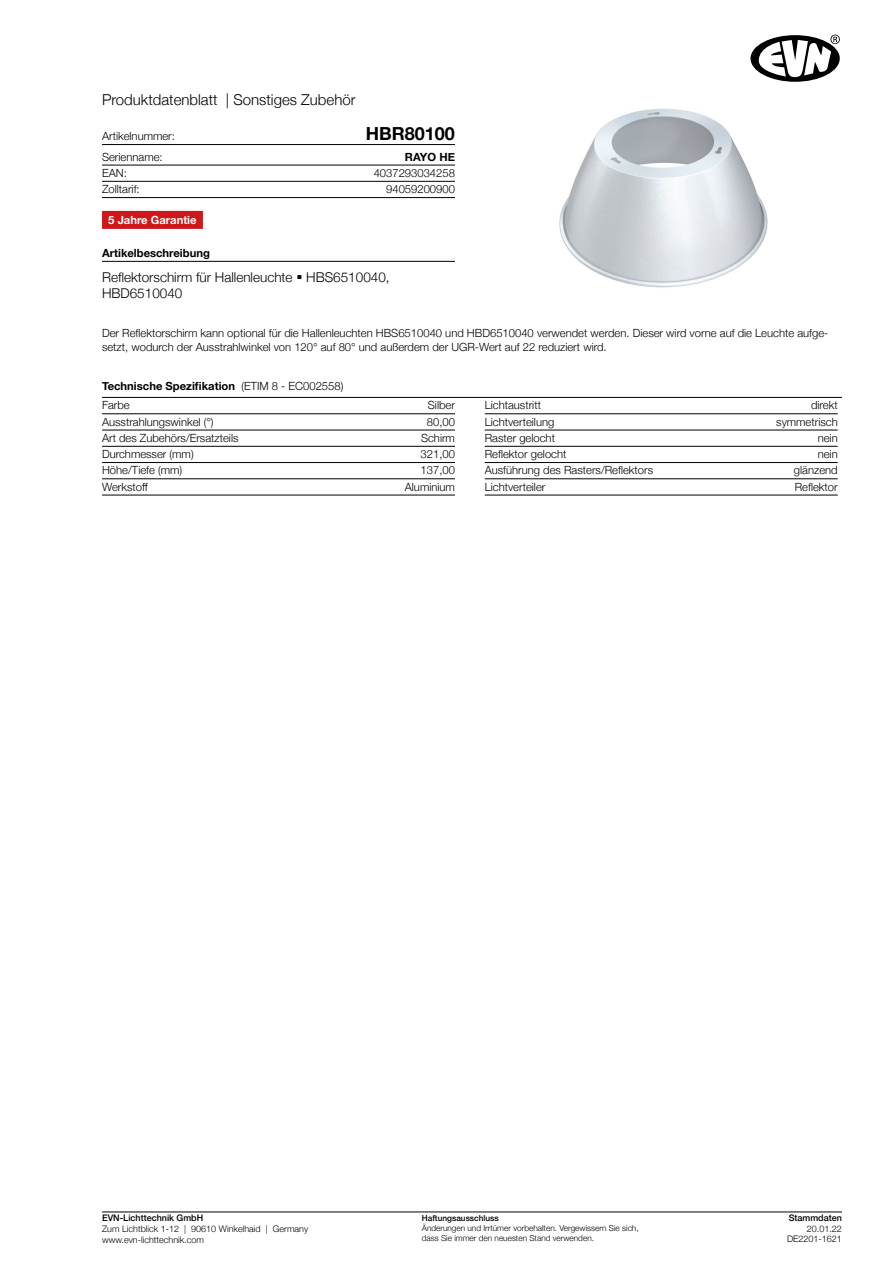
<style>
.page{position:relative;width:893px;height:1263px;background:#fff}
.page>*{position:absolute;margin:0;border:0;box-sizing:border-box;transform-origin:0 0}
.Artikelnummer{font:700 18px "Helvetica Neue";color:#000}
.category{font:300 15px "Helvetica Neue";color:#000}
.art_text{font:300 13.5px/16.5px "Helvetica Neue";color:#000}
.ETIM-Werte{font:300 11.25px "Helvetica Neue";color:#000}
.beschreibung{font:300 11.25px/13.5px "Helvetica Neue";color:#000}
.EAN_Zoll_Preis{font:300 11.25px "Helvetica Neue";color:#000}
.abstand_t-data{font:700 11.25px "Helvetica Neue";color:#000}
.zw-head{font:700 11.25px "Helvetica Neue";color:#000}
.garantie{font:700 11.25px "Helvetica Neue";color:#fff}
.Artikelnummer-2{font:300 11.25px "Helvetica Neue";color:#000}
.EAN_Zoll_Preis-2{font:700 11.25px "Helvetica Neue";color:#000}
.t1{font:300 9px/10.8px "Helvetica Neue";color:#000;text-align:right}
.t2{font:500 9px "Helvetica Neue";color:#000}
.t3{font:300 8.25px/9.9px "Helvetica Neue";color:#000}
.t4{font:500 8.25px "Helvetica Neue";color:#000}
.s1{color:#cd171a}
.s2{font-weight:300}
</style>
<div class="page">
<hr style="left:102px;top:1211px;width:740px;height:1px;background:#000">
<svg style="left:750px;top:35px;width:90px;height:47px"></svg>
<hr style="left:102px;top:144px;width:353px;height:1px;background:#000">
<hr style="left:102px;top:165px;width:353px;height:1px;background:#000">
<hr style="left:102px;top:181px;width:353px;height:1px;background:#000">
<hr style="left:102px;top:197px;width:353px;height:1px;background:#000">
<div style="left:102px;top:211px;width:101px;height:18px;background:#cd171a"></div>
<hr style="left:102px;top:261px;width:353px;height:1px;background:#000">
<hr style="left:102px;top:397px;width:740px;height:1px;background:#000">
<img style="left:559px;top:108px;width:209px;height:180px">
<hr style="left:102px;top:413px;width:353px;height:1px;background:#000">
<hr style="left:102px;top:430px;width:353px;height:1px;background:#000">
<hr style="left:102px;top:446px;width:353px;height:1px;background:#000">
<hr style="left:102px;top:462px;width:353px;height:1px;background:#000">
<hr style="left:102px;top:478px;width:353px;height:1px;background:#000">
<hr style="left:102px;top:495px;width:353px;height:1px;background:#000">
<hr style="left:485px;top:413px;width:353px;height:1px;background:#000">
<hr style="left:485px;top:430px;width:353px;height:1px;background:#000">
<hr style="left:485px;top:446px;width:353px;height:1px;background:#000">
<hr style="left:485px;top:462px;width:353px;height:1px;background:#000">
<hr style="left:485px;top:478px;width:353px;height:1px;background:#000">
<hr style="left:485px;top:495px;width:353px;height:1px;background:#000">
<p class="category" style="left:102px;top:88px;width:255px">Produktdatenblatt | Sonstiges Zubehör</p>
<p class="Artikelnummer-2" style="left:102px;top:127px;width:74px">Artikelnummer:</p>
<p class="Artikelnummer" style="left:366px;top:120px;width:91px">HBR80100</p>
<p class="EAN_Zoll_Preis" style="left:102px;top:148px;width:62px">Serienname:</p>
<p class="EAN_Zoll_Preis-2" style="left:405px;top:148px;width:52px">RAYO HE</p>
<p class="EAN_Zoll_Preis" style="left:102px;top:164px;width:26px">EAN:</p>
<p class="EAN_Zoll_Preis" style="left:374px;top:164px;width:83px">4037293034258</p>
<p class="EAN_Zoll_Preis" style="left:102px;top:180px;width:39px">Zolltarif:</p>
<p class="EAN_Zoll_Preis" style="left:386px;top:180px;width:70px">94059200900</p>
<p class="garantie" style="left:102px;top:211px;width:102px"><span class="s1">¿</span>5 Jahre Garantie<span class="s1">¿</span></p>
<p class="zw-head" style="left:102px;top:244px;width:109px">Artikelbeschreibung</p>
<p class="art_text" style="left:102px;top:268px;width:289px">Reflektorschirm für Hallenleuchte ▪ HBS6510040,<br>HBD6510040</p>
<p class="beschreibung" style="left:102px;top:326px;width:728px">Der Reflektorschirm kann optional für die Hallenleuchten HBS6510040 und HBD6510040 verwendet werden. Dieser wird vorne auf die Leuchte aufge&shy;setzt, wodurch der Ausstrahlwinkel von 120° auf 80° und außerdem der UGR-Wert auf 22 reduziert wird.</p>
<p class="abstand_t-data" style="left:102px;top:377px;width:243px">Technische Spezifikation <span class="s2">(ETIM 8 - EC002558)</span></p>
<p class="ETIM-Werte" style="left:102px;top:396px;width:29px">Farbe</p>
<p class="ETIM-Werte" style="left:428px;top:396px;width:29px">Silber</p>
<p class="ETIM-Werte" style="left:102px;top:412px;width:113px">Ausstrahlungswinkel (°)</p>
<p class="ETIM-Werte" style="left:427px;top:412px;width:30px">80,00</p>
<p class="ETIM-Werte" style="left:102px;top:429px;width:138px">Art des Zubehörs/Ersatzteils</p>
<p class="ETIM-Werte" style="left:421px;top:429px;width:35px">Schirm</p>
<p class="ETIM-Werte" style="left:102px;top:445px;width:93px">Durchmesser (mm)</p>
<p class="ETIM-Werte" style="left:421px;top:445px;width:36px">321,00</p>
<p class="ETIM-Werte" style="left:102px;top:461px;width:82px">Höhe/Tiefe (mm)</p>
<p class="ETIM-Werte" style="left:421px;top:461px;width:36px">137,00</p>
<p class="ETIM-Werte" style="left:102px;top:477px;width:47px">Werkstoff</p>
<p class="ETIM-Werte" style="left:405px;top:477px;width:52px">Aluminium</p>
<p class="ETIM-Werte" style="left:485px;top:396px;width:58px">Lichtaustritt</p>
<p class="ETIM-Werte" style="left:811px;top:396px;width:28px">direkt</p>
<p class="ETIM-Werte" style="left:485px;top:412px;width:71px">Lichtverteilung</p>
<p class="ETIM-Werte" style="left:776px;top:412px;width:63px">symmetrisch</p>
<p class="ETIM-Werte" style="left:485px;top:429px;width:72px">Raster gelocht</p>
<p class="ETIM-Werte" style="left:818px;top:429px;width:22px">nein</p>
<p class="ETIM-Werte" style="left:485px;top:445px;width:83px">Reflektor gelocht</p>
<p class="ETIM-Werte" style="left:818px;top:445px;width:22px">nein</p>
<p class="ETIM-Werte" style="left:485px;top:461px;width:170px">Ausführung des Rasters/Reflektors</p>
<p class="ETIM-Werte" style="left:794px;top:461px;width:45px">glänzend</p>
<p class="ETIM-Werte" style="left:485px;top:477px;width:62px">Lichtverteiler</p>
<p class="ETIM-Werte" style="left:795px;top:477px;width:44px">Reflektor</p>
<p class="t2" style="left:102px;top:1211px;width:103px">EVN-Lichttechnik GmbH</p>
<p class="t1" style="left:102px;top:1223px;width:208px;text-align:left">Zum Lichtblick 1-12 | 90610 Winkelhaid | Germany www.evn-lichttechnik.com</p>
<p class="t4" style="left:422px;top:1211px;width:79px">Haftungsausschluss</p>
<p class="t3" style="left:422px;top:1222px;width:218px">Änderungen und Irrtümer vorbehalten. Vergewissern Sie sich, dass Sie immer den neuesten Stand verwenden.</p>
<p class="t2" style="left:789px;top:1210px;width:55px">Stammdaten</p>
<p class="t1" style="left:787px;top:1222px;width:56px">20.01.22<br>DE2201-1621</p>
</div>
